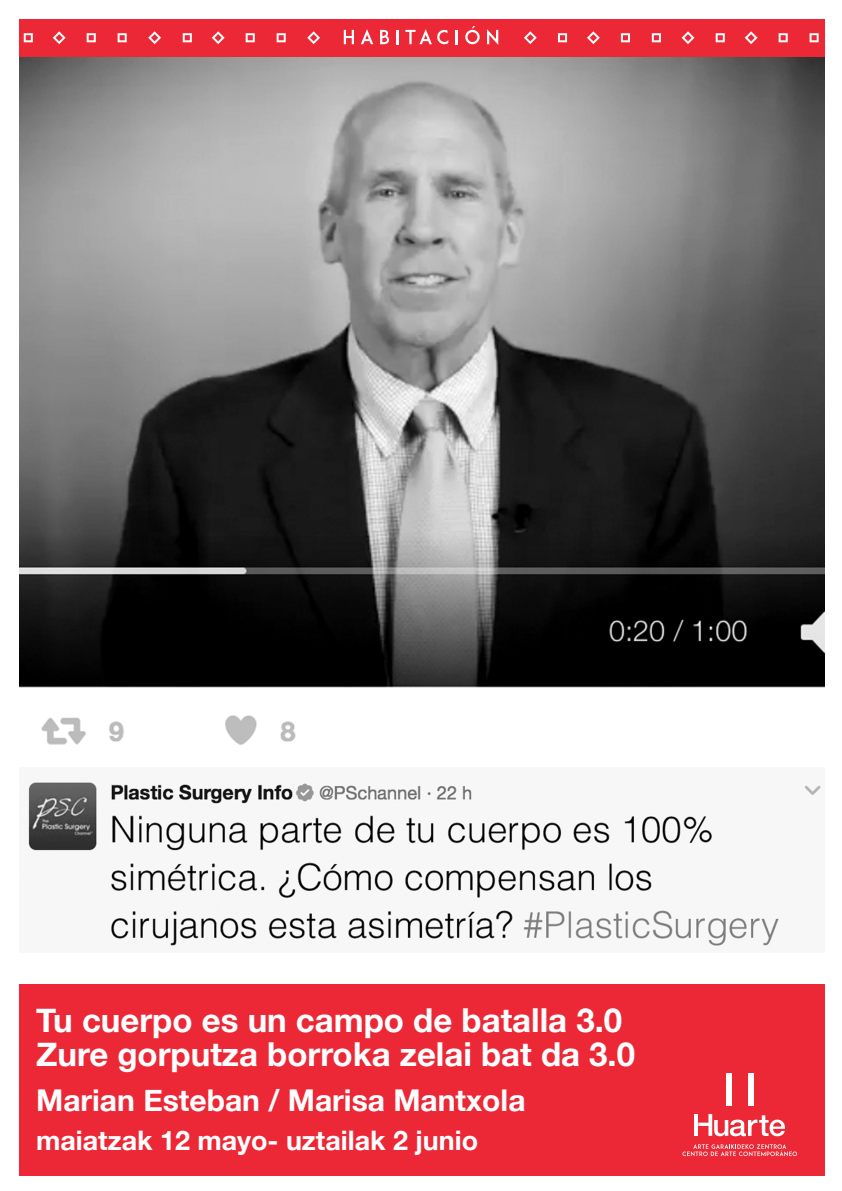
<style>
.page{position:relative;width:842px;height:1191px;background:#fff}
.page>*{position:absolute;margin:0;border:0;box-sizing:border-box;transform-origin:0 0}
.TEXTO_CORRIDO{font:700 33px "Helvetica Neue";color:#fff}
.TEXTO_CORRIDO-2{font:700 30px "Helvetica Neue";color:#fff}
.TEXTO_CORRIDO-3{font:700 26.9px "Helvetica Neue";color:#fff}
</style>
<div class="page">
<div style="left:19px;top:984px;width:806px;height:192px;background:#ed2836"></div>
<img style="left:19px;top:56px;width:805px;height:890px">
<svg style="left:682px;top:1144px;width:115px;height:12px"></svg>
<svg style="left:698px;top:1114px;width:87px;height:22px"></svg>
<hr style="left:694px;top:1114px;width:4px;height:21px;background:#fff">
<div style="left:726px;top:1072px;width:6px;height:33px;background:#fff"></div>
<div style="left:748px;top:1072px;width:5px;height:33px;background:#fff"></div>
<div style="left:19px;top:19px;width:805px;height:37px;background:#ed2836"></div>
<svg style="left:307px;top:31px;width:13px;height:13px"></svg>
<svg style="left:277px;top:33px;width:9px;height:9px"></svg>
<svg style="left:212px;top:31px;width:13px;height:13px"></svg>
<svg style="left:183px;top:33px;width:9px;height:9px"></svg>
<svg style="left:246px;top:33px;width:9px;height:9px"></svg>
<svg style="left:148px;top:31px;width:13px;height:13px"></svg>
<svg style="left:118px;top:33px;width:9px;height:9px"></svg>
<svg style="left:53px;top:31px;width:13px;height:13px"></svg>
<svg style="left:24px;top:33px;width:9px;height:9px"></svg>
<svg style="left:87px;top:33px;width:9px;height:9px"></svg>
<svg style="left:524px;top:31px;width:13px;height:13px"></svg>
<svg style="left:652px;top:33px;width:9px;height:9px"></svg>
<svg style="left:587px;top:31px;width:13px;height:13px"></svg>
<svg style="left:558px;top:33px;width:9px;height:9px"></svg>
<svg style="left:621px;top:33px;width:9px;height:9px"></svg>
<svg style="left:682px;top:31px;width:12px;height:13px"></svg>
<svg style="left:809px;top:33px;width:10px;height:9px"></svg>
<svg style="left:745px;top:31px;width:12px;height:13px"></svg>
<svg style="left:716px;top:33px;width:9px;height:9px"></svg>
<svg style="left:779px;top:33px;width:9px;height:9px"></svg>
<svg style="left:344px;top:30px;width:10px;height:14px"></svg>
<svg style="left:361px;top:29px;width:12px;height:15px"></svg>
<svg style="left:380px;top:30px;width:9px;height:14px"></svg>
<svg style="left:396px;top:30px;width:2px;height:14px"></svg>
<svg style="left:405px;top:29px;width:43px;height:15px"></svg>
<svg style="left:456px;top:30px;width:2px;height:14px"></svg>
<svg style="left:465px;top:26px;width:15px;height:18px"></svg>
<svg style="left:487px;top:29px;width:11px;height:16px"></svg>
<p class="TEXTO_CORRIDO" style="left:36px;top:994px;width:588px">Tu cuerpo es un campo de batalla 3.0</p>
<p class="TEXTO_CORRIDO" style="left:36px;top:1028px;width:600px">Zure gorputza borroka zelai bat da 3.0</p>
<p class="TEXTO_CORRIDO-2" style="left:36px;top:1076px;width:491px">Marian Esteban / Marisa Mantxola</p>
<p class="TEXTO_CORRIDO-3" style="left:36px;top:1119px;width:443px">maiatzak 12 mayo- uztailak 2 junio</p>
</div>
